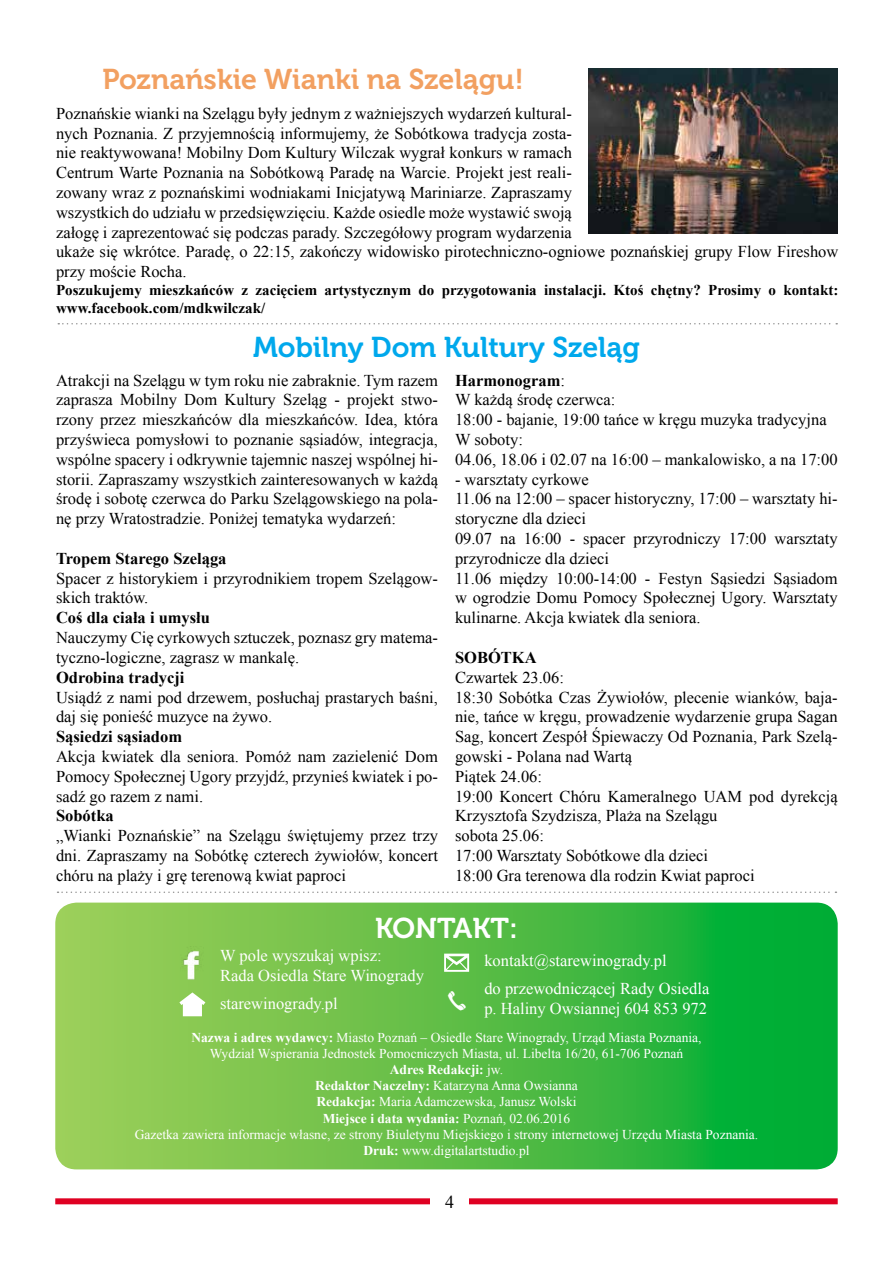
<style>
.page{position:relative;width:893px;height:1263px;background:#fff}
.page>*{position:absolute;margin:0;border:0;box-sizing:border-box;transform-origin:0 0}
.t1{font:28.5px "Museo 700";color:#f2a061}
.t2{font:28.5px "Museo 700";color:#00a8ec}
.t3{font:28.5px "Museo 700";color:#fff}
.t4{font:18px "Times New Roman";color:#000}
.t5{font:16.5px/19.8px "Times New Roman";color:#000}
.t6{font:16.5px/19.8px "Times New Roman";color:#fff}
.t7{font:700 16.5px "Times New Roman";color:#000}
.t8{font:700 15px/18px "Times New Roman";color:#000}
.t9{font:13.5px/16.2px "Times New Roman";color:#fff;text-align:center}
.s1{font-weight:700}
</style>
<div class="page">
<svg style="left:55px;top:902px;width:783px;height:267px;background:#55bd47"></svg>
<div style="left:55px;top:1198px;width:783px;height:6px;background:#df0022"></div>
<div style="left:431px;top:1190px;width:38px;height:23px;background:#fff"></div>
<svg style="left:58px;top:891px;width:778px;height:2px"></svg>
<img style="left:180px;top:946px;width:25px;height:37px">
<svg style="left:179px;top:992px;width:26px;height:24px"></svg>
<svg style="left:444px;top:954px;width:25px;height:18px"></svg>
<img style="left:589px;top:68px;width:249px;height:166px">
<svg style="left:58px;top:323px;width:779px;height:1px"></svg>
<svg style="left:446px;top:990px;width:20px;height:22px"></svg>
<h1 class="t1" style="left:102px;top:64px;width:423px">Poznańskie Wianki na Szelągu!</h1>
<p class="t5" style="left:56px;top:103px;width:784px">Poznańskie wianki na Szelągu były jednym z ważniejszych wydarzeń kultural-<br>nych Poznania. Z przyjemnością informujemy, że Sobótkowa tradycja zosta-<br>nie reaktywowana! Mobilny Dom Kultury Wilczak wygrał konkurs w ramach<br>Centrum Warte Poznania na Sobótkową Paradę na Warcie. Projekt jest reali-<br>zowany wraz z poznańskimi wodniakami Inicjatywą Mariniarze. Zapraszamy<br>wszystkich do udziału w przedsięwzięciu. Każde osiedle może wystawić swoją<br>załogę i zaprezentować się podczas parady. Szczegółowy program wydarzenia<br>ukaże się wkrótce. Paradę, o 22:15, zakończy widowisko pirotechniczno-ogniowe poznańskiej grupy Flow Fireshow przy moście Rocha.</p>
<p class="t8" style="left:56px;top:281px;width:784px">Poszukujemy mieszkańców z zacięciem artystycznym do przygotowania instalacji. Ktoś chętny? Prosimy o kontakt: www.facebook.com/mdkwilczak/</p>
<h1 class="t2" style="left:253px;top:331px;width:388px">Mobilny Dom Kultury Szeląg</h1>
<p class="t5" style="left:455px;top:370px;width:384px"><span class="s1">Harmonogram</span>:<br>W każdą środę czerwca:<br>18:00 - bajanie, 19:00 tańce w kręgu muzyka tradycyjna<br>W soboty:<br>04.06, 18.06 i 02.07 na 16:00 – mankalowisko, a na 17:00</p>
<p class="t5" style="left:455px;top:469px;width:384px">- warsztaty cyrkowe<br>11.06 na 12:00 – spacer historyczny, 17:00 – warsztaty hi&shy;storyczne dla dzieci<br>09.07 na 16:00 - spacer przyrodniczy 17:00 warsztaty przyrodnicze dla dzieci<br>11.06 między 10:00-14:00 - Festyn Sąsiedzi Sąsiadom w ogrodzie Domu Pomocy Społecznej Ugory. Warsztaty kulinarne. Akcja kwiatek dla seniora.</p>
<p class="t7" style="left:455px;top:646px;width:83px">SOBÓTKA</p>
<p class="t5" style="left:455px;top:667px;width:384px">Czwartek 23.06:<br>18:30 Sobótka Czas Żywiołów, plecenie wianków, baja&shy;nie, tańce w kręgu, prowadzenie wydarzenie grupa Sagan Sag, koncert Zespół Śpiewaczy Od Poznania, Park Szelą&shy;gowski - Polana nad Wartą<br>Piątek 24.06:<br>19:00 Koncert Chóru Kameralnego UAM pod dyrekcją Krzysztofa Szydzisza, Plaża na Szelągu<br>sobota 25.06:<br>17:00 Warsztaty Sobótkowe dla dzieci<br>18:00 Gra terenowa dla rodzin Kwiat paproci</p>
<p class="t5" style="left:56px;top:370px;width:383px;text-align:justify">Atrakcji na Szelągu w tym roku nie zabraknie. Tym razem zaprasza Mobilny Dom Kultury Szeląg - projekt stwo&shy;rzony przez mieszkańców dla mieszkańców. Idea, która przyświeca pomysłowi to poznanie sąsiadów, integracja, wspólne spacery i odkrywnie tajemnic naszej wspólnej hi&shy;storii. Zapraszamy wszystkich zainteresowanych w każdą środę i sobotę czerwca do Parku Szelągowskiego na pola&shy;nę przy Wratostradzie. Poniżej tematyka wydarzeń:</p>
<p class="t7" style="left:56px;top:547px;width:172px">Tropem Starego Szeląga</p>
<p class="t5" style="left:56px;top:568px;width:383px">Spacer z historykiem i przyrodnikiem tropem Szelągow&shy;skich traktów.</p>
<p class="t7" style="left:56px;top:606px;width:156px">Coś dla ciała i umysłu</p>
<p class="t5" style="left:56px;top:627px;width:383px">Nauczymy Cię cyrkowych sztuczek, poznasz gry matema&shy;tyczno-logiczne, zagrasz w mankalę.</p>
<p class="t7" style="left:56px;top:666px;width:130px">Odrobina tradycji</p>
<p class="t5" style="left:56px;top:687px;width:383px">Usiądź z nami pod drzewem, posłuchaj prastarych baśni, daj się ponieść muzyce na żywo.</p>
<p class="t7" style="left:56px;top:725px;width:128px">Sąsiedzi sąsiadom</p>
<p class="t5" style="left:56px;top:746px;width:383px;text-align:justify">Akcja kwiatek dla seniora. Pomóż nam zazielenić Dom Pomocy Społecznej Ugory przyjdź, przynieś kwiatek i po&shy;sadź go razem z nami.</p>
<p class="t7" style="left:56px;top:804px;width:59px">Sobótka</p>
<p class="t5" style="left:56px;top:825px;width:383px;text-align:justify">„Wianki Poznańskie” na Szelągu świętujemy przez trzy dni. Zapraszamy na Sobótkę czterech żywiołów, koncert chóru na plaży i grę terenową kwiat paproci</p>
<h1 class="t3" style="left:375px;top:912px;width:144px">KONTAKT:</h1>
<p class="t6" style="left:484px;top:945px;width:226px;line-height:28.3px">kontakt@starewinogrady.pl<br>do przewodniczącej Rady Osiedla</p>
<p class="t6" style="left:484px;top:998px;width:224px">p. Haliny Owsiannej 604 853 972</p>
<p class="t6" style="left:220px;top:945px;width:205px">W pole wyszukaj wpisz:<br>Rada Osiedla Stare Winogrady</p>
<p class="t6" style="left:220px;top:993px;width:119px">starewinogrady.pl</p>
<p class="t9" style="left:135px;top:1029px;width:625px"><span class="s1">Nazwa i adres wydawcy:</span> Miasto Poznań – Osiedle Stare Winogrady, Urząd Miasta Poznania,<br>Wydział Wspierania Jednostek Pomocniczych Miasta, ul. Libelta 16/20, 61-706 Poznań<br><span class="s1">Adres Redakcji:</span> jw.<br><span class="s1">Redaktor Naczelny:</span> Katarzyna Anna Owsianna<br><span class="s1">Redakcja:</span> Maria Adamczewska, Janusz Wolski<br><span class="s1">Miejsce i data wydania:</span> Poznań, 02.06.2016<br>Gazetka zawiera informacje własne, ze strony Biuletynu Miejskiego i strony internetowej Urzędu Miasta Poznania.<br><span class="s1">Druk:</span> www.digitalartstudio.pl</p>
<p class="t4" style="left:445px;top:1189px;width:10px">4</p>
</div>
